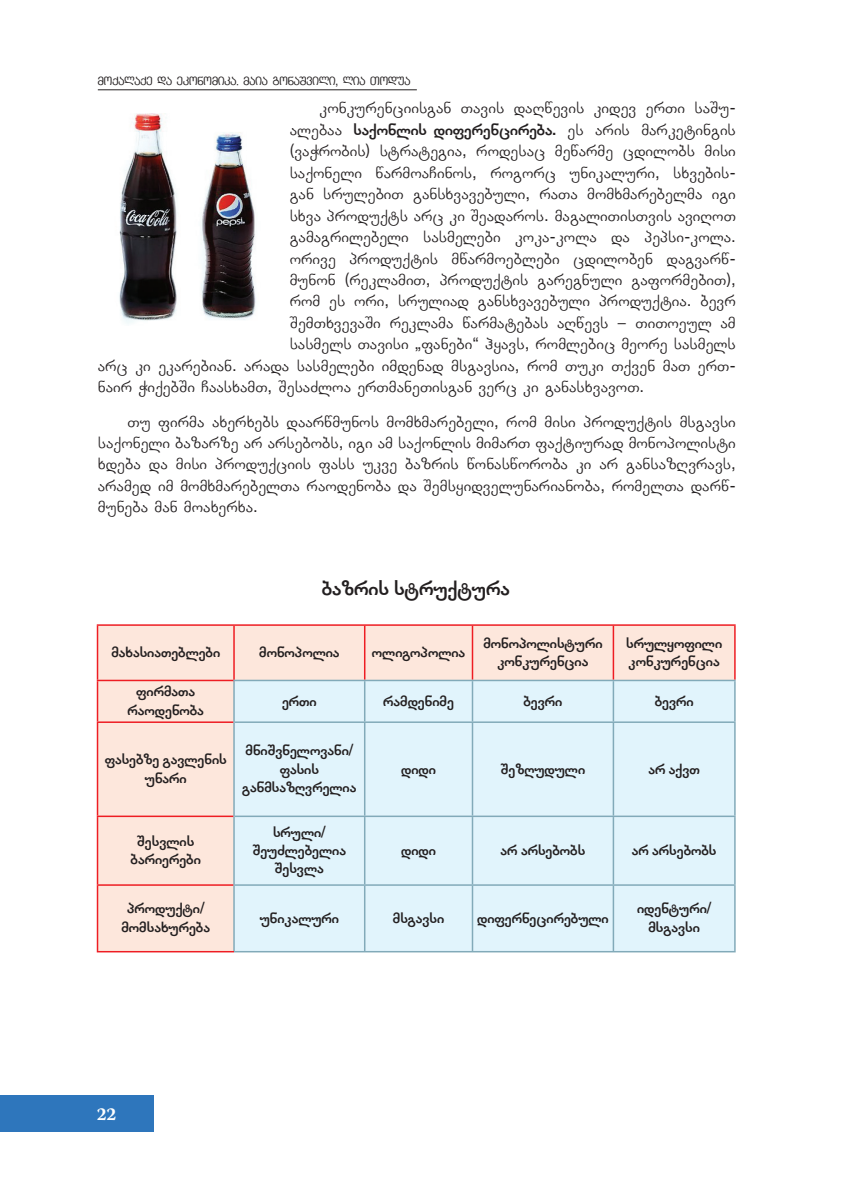
<style>
.page{position:relative;width:855px;height:1195px;background:#fff}
.page>*{position:absolute;margin:0;border:0;box-sizing:border-box;transform-origin:0 0}
.t1{font:700 21px "A Kolkhety N";color:#231f20}
.t2{font:700 18px "Warnock Pro";color:#fff}
.t3{font:16.5px/21.5px "A Kolkhety N";color:#231f20;text-align:justify}
.t4{font:700 15px/18.3px "A Kolkhety N";color:#231f20;text-align:center}
.t5{font:12px "A Kolkhety M";color:#231f20}
.s1{font-weight:700}
</style>
<div class="page">
<div style="left:0;top:1095px;width:153px;height:36px;background:#2e76bc"></div>
<hr style="left:98px;top:89px;width:319px;height:1px;background:#231f20">
<img style="left:119px;top:113px;width:137px;height:211px">
<div style="left:98px;top:626px;width:135px;height:325px;background:#fde7dc"></div>
<div style="left:235px;top:626px;width:499px;height:54px;background:#fde7dc"></div>
<div style="left:235px;top:681px;width:499px;height:270px;background:#e1f4fc"></div>
<hr style="left:233px;top:626px;width:2px;height:54px;background:#ee1d23">
<hr style="left:364px;top:626px;width:1px;height:54px;background:#ee1d23">
<hr style="left:472px;top:626px;width:1px;height:54px;background:#ee1d23">
<hr style="left:612px;top:626px;width:2px;height:54px;background:#ee1d23">
<hr style="left:233px;top:681px;width:2px;height:41px;background:#82aab9">
<hr style="left:233px;top:722px;width:2px;height:94px;background:#82aab9">
<hr style="left:233px;top:816px;width:2px;height:69px;background:#82aab9">
<hr style="left:233px;top:885px;width:2px;height:66px;background:#82aab9">
<hr style="left:364px;top:681px;width:1px;height:40px;background:#82aab9">
<hr style="left:472px;top:681px;width:1px;height:40px;background:#82aab9">
<hr style="left:612px;top:681px;width:2px;height:40px;background:#82aab9">
<hr style="left:364px;top:723px;width:1px;height:92px;background:#82aab9">
<hr style="left:472px;top:723px;width:1px;height:92px;background:#82aab9">
<hr style="left:612px;top:723px;width:2px;height:92px;background:#82aab9">
<hr style="left:364px;top:817px;width:1px;height:67px;background:#82aab9">
<hr style="left:472px;top:817px;width:1px;height:67px;background:#82aab9">
<hr style="left:612px;top:817px;width:2px;height:67px;background:#82aab9">
<hr style="left:364px;top:886px;width:1px;height:65px;background:#82aab9">
<hr style="left:472px;top:886px;width:1px;height:65px;background:#82aab9">
<hr style="left:612px;top:886px;width:2px;height:65px;background:#82aab9">
<hr style="left:97px;top:624px;width:137px;height:2px;background:#ee1d23">
<hr style="left:97px;top:626px;width:1px;height:54px;background:#ee1d23">
<hr style="left:234px;top:624px;width:501px;height:2px;background:#ee1d23">
<hr style="left:734px;top:626px;width:1px;height:54px;background:#ee1d23">
<hr style="left:97px;top:680px;width:138px;height:1px;background:#ee1d23">
<hr style="left:97px;top:681px;width:1px;height:40px;background:#ee1d23">
<hr style="left:97px;top:721px;width:136px;height:2px;background:#ee1d23">
<hr style="left:97px;top:723px;width:1px;height:92px;background:#ee1d23">
<hr style="left:97px;top:815px;width:136px;height:2px;background:#ee1d23">
<hr style="left:97px;top:817px;width:1px;height:67px;background:#ee1d23">
<hr style="left:97px;top:884px;width:136px;height:2px;background:#ee1d23">
<hr style="left:97px;top:886px;width:1px;height:65px;background:#ee1d23">
<hr style="left:97px;top:951px;width:137px;height:1px;background:#ee1d23">
<hr style="left:233px;top:680px;width:502px;height:1px;background:#82aab9">
<hr style="left:734px;top:681px;width:1px;height:40px;background:#82aab9">
<hr style="left:235px;top:721px;width:500px;height:2px;background:#82aab9">
<hr style="left:734px;top:723px;width:1px;height:92px;background:#82aab9">
<hr style="left:235px;top:815px;width:500px;height:2px;background:#82aab9">
<hr style="left:734px;top:817px;width:1px;height:67px;background:#82aab9">
<hr style="left:235px;top:884px;width:500px;height:2px;background:#82aab9">
<hr style="left:734px;top:886px;width:1px;height:65px;background:#82aab9">
<hr style="left:234px;top:951px;width:501px;height:1px;background:#82aab9">
<p class="t5" style="left:98px;top:74px;width:314px">MOQALAQE DA EKONOMIKA. MAIA GONASVILI, LIA TODUA</p>
<p class="t3" style="left:319px;top:97px;width:418px">KONKURENCIISGAN TAVIS DARWEVIS KIDEV ERTI SASU-</p>
<p class="t3" style="left:290px;top:118px;width:447px">ALEBAA <span class="s1">SAQONLIS DIFERENCIREBA.</span> ES ARIS MARKETINGIS</p>
<p class="t3" style="left:290px;top:140px;width:447px">(VAWROBIS) STRATEGIA, RODESAC MEWARME CDILOBS MISI</p>
<p class="t3" style="left:290px;top:161px;width:447px">SAQONELI WARMOACINOS, ROGORC UNIKALURI, SXVEBIS-</p>
<p class="t3" style="left:290px;top:183px;width:447px">GAN SRULEBIT GANSXVAVEBULI, RATA MOMXMAREBELMA IGI</p>
<p class="t3" style="left:290px;top:204px;width:447px">SXVA PRODUQTS ARC KI SEADAROS. MAGALITISTVIS AVIROT</p>
<p class="t3" style="left:290px;top:226px;width:447px">GAMAGRILEBELI SASMELEBI KOKA-KOLA DA PEPSI-KOLA.</p>
<p class="t3" style="left:290px;top:247px;width:447px">ORIVE PRODUQTIS MWARMOEBLEBI CDILOBEN DAGVARW-</p>
<p class="t3" style="left:290px;top:269px;width:447px">MUNON (REKLAMIT, PRODUQTIS GAREGNULI GAFORMEBIT),</p>
<p class="t3" style="left:290px;top:290px;width:447px">ROM ES ORI, SRULIAD GANSXVAVEBULI PRODUQTIA. BEVR</p>
<p class="t3" style="left:290px;top:311px;width:447px">SEMTXVEVASI REKLAMA WARMATEBAS ARWEVS _ TITOEUL AM</p>
<p class="t3" style="left:290px;top:333px;width:447px">SASMELS TAVISI „FANEBI“ HYAVS, ROMLEBIC MEORE SASMELS</p>
<p class="t3" style="left:98px;top:354px;width:639px">ARC KI EKAREBIAN. ARADA SASMELEBI IMDENAD MSGAVSIA, ROM TUKI TQVEN MAT ERT-</p>
<p class="t3" style="left:98px;top:376px;width:548px">NAIR WIQEBSI CAASXAMT, SESAZLOA ERTMANETISGAN VERC KI GANASXVAVOT.</p>
<p class="t3" style="left:98px;top:410px;width:639px;text-indent:30px">TU FIRMA AXERXEBS DAARWMUNOS MOMXMAREBELI, ROM MISI PRODUQTIS MSGAVSI SAQONELI BAZARZE AR ARSEBOBS, IGI AM SAQONLIS MIMART FAQTIURAD MONOPOLISTI XDEBA DA MISI PRODUQCIIS FASS UKVE BAZRIS WONASWOROBA KI AR GANSAZRVRAVS, ARAMED IM MOMXMAREBELTA RAODENOBA DA SEMSYIDVELUNARIANOBA, ROMELTA DARW-MUNEBA MAN MOAXERXA.</p>
<p class="t1" style="left:322px;top:576px;width:189px">BAZRIS STRUQTURA</p>
<p class="t4" style="left:111px;top:643px;width:110px">MAXASIATEBLEBI</p>
<p class="t4" style="left:259px;top:643px;width:82px">MONOPOLIA</p>
<p class="t4" style="left:372px;top:643px;width:95px">OLIGOPOLIA</p>
<p class="t4" style="left:483px;top:633px;width:121px">MONOPOLISTURI<br>KONKURENCIA</p>
<p class="t4" style="left:626px;top:633px;width:97px;text-align:left">SRULYOFILI<br>KONKURENCIA</p>
<p class="t4" style="left:127px;top:682px;width:78px">FIRMATA<br>RAODENOBA</p>
<p class="t4" style="left:282px;top:691px;width:36px">ERTI</p>
<p class="t4" style="left:383px;top:691px;width:72px">RAMDENIME</p>
<p class="t4" style="left:523px;top:691px;width:40px">BEVRI</p>
<p class="t4" style="left:654px;top:691px;width:40px">BEVRI</p>
<p class="t4" style="left:105px;top:750px;width:123px">FASEBZE GAVLENIS<br>UNARI</p>
<p class="t4" style="left:242px;top:741px;width:116px">MNISVNELOVANI/<br>FASIS<br>GANMSAZRVRELIA</p>
<p class="t4" style="left:401px;top:759px;width:36px">DIDI</p>
<p class="t4" style="left:501px;top:759px;width:86px">SEZRUDULI</p>
<p class="t4" style="left:648px;top:759px;width:53px">AR AQVT</p>
<p class="t4" style="left:131px;top:831px;width:72px">SESVLIS<br>BARIEREBI</p>
<p class="t4" style="left:253px;top:822px;width:95px">SRULI/<br>SEUZLEBELIA<br>SESVLA</p>
<p class="t4" style="left:401px;top:840px;width:36px">DIDI</p>
<p class="t4" style="left:500px;top:840px;width:86px">AR ARSEBOBS</p>
<p class="t4" style="left:632px;top:840px;width:86px">AR ARSEBOBS</p>
<p class="t4" style="left:121px;top:899px;width:90px">PRODUQTI/<br>MOMSAXUREBA</p>
<p class="t4" style="left:260px;top:908px;width:81px">UNIKALURI</p>
<p class="t4" style="left:393px;top:908px;width:53px">MSGAVSI</p>
<p class="t4" style="left:477px;top:908px;width:133px">DIFERNECIREBULI</p>
<p class="t4" style="left:637px;top:899px;width:76px">IDENTURI/<br>MSGAVSI</p>
<p class="t2" style="left:97px;top:1107px;width:21px">22</p>
</div>
